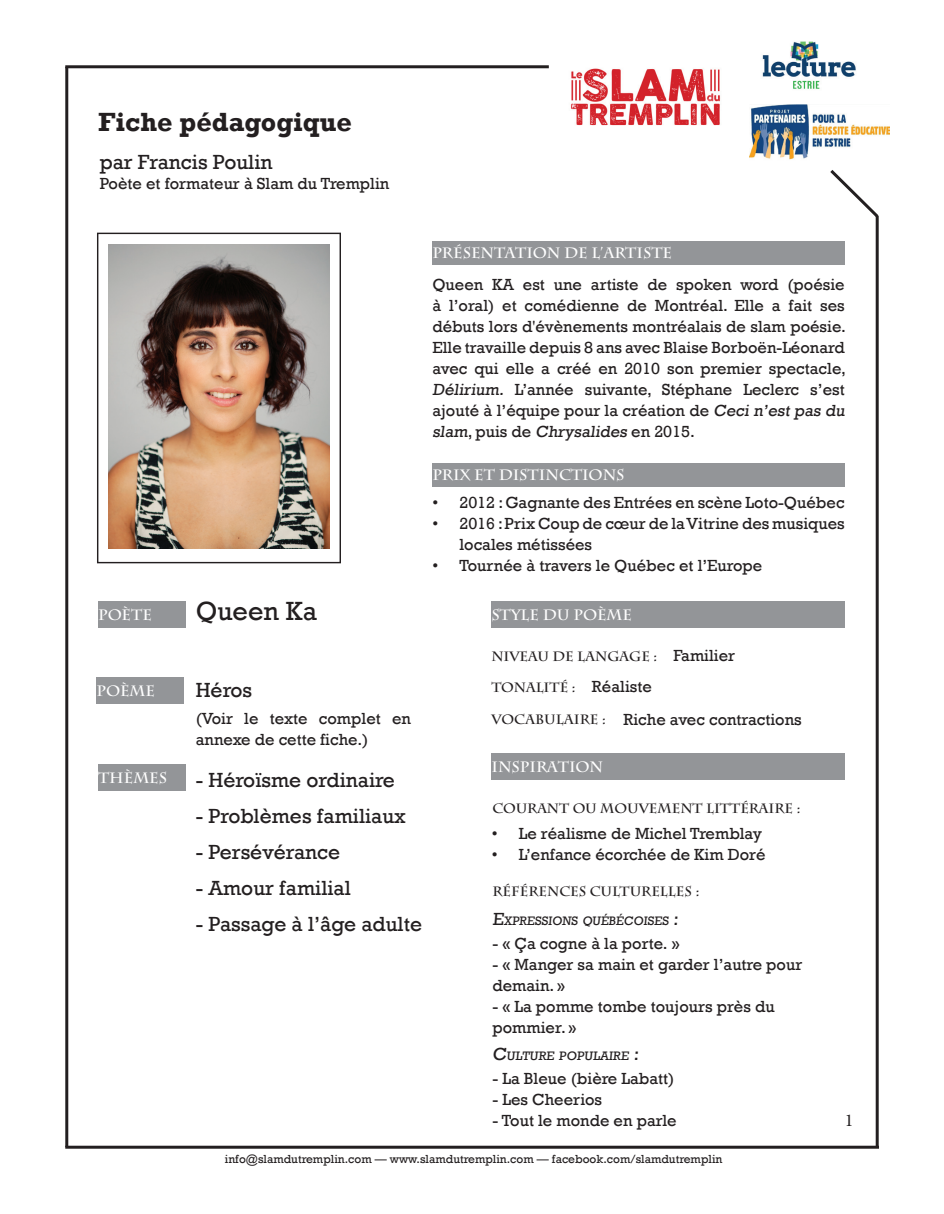
<style>
.page{position:relative;width:944px;height:1214px;background:#fff}
.page>*{position:absolute;margin:0;border:0;box-sizing:border-box;transform-origin:0 0}
.t1{font:700 27px "Rockwell";color:#231f20}
.t2{font:27px "Rockwell";color:#231f20}
.t3{font:21px "Rockwell";color:#231f20}
.t4{font:18px "Minion Pro";color:#231f20}
.t5{font:16.5px/21px "Rockwell";color:#231f20}
.t6{font:700 15px "Charlemagne Std";color:#fff}
.t7{font:700 13.5px "Charlemagne Std";color:#231f20}
.t8{font:12.6px "Rockwell";color:#231f20}
.t9{font:12px "Rockwell";color:#231f20}
.s1{font-family:"Rockwell";font-weight:400;font-size:16.5px}
.s2{font-size:18px}
</style>
<div class="page">
<svg style="left:830px;top:170px;width:49px;height:51px"></svg>
<img style="left:571px;top:68px;width:150px;height:58px">
<hr style="left:65px;top:67px;width:3px;height:1080px;background:#231f20">
<hr style="left:65px;top:1145px;width:814px;height:3px;background:#231f20">
<hr style="left:875px;top:216px;width:3px;height:931px;background:#231f20">
<hr style="left:65px;top:65px;width:484px;height:3px;background:#231f20">
<img style="left:109px;top:244px;width:220px;height:305px">
<div style="left:97px;top:233px;width:244px;height:330px;border:1px solid #231f20"></div>
<div style="left:98px;top:601px;width:87px;height:27px;background:#939598"></div>
<div style="left:96px;top:677px;width:88px;height:27px;background:#939598"></div>
<div style="left:98px;top:764px;width:87px;height:27px;background:#939598"></div>
<div style="left:432px;top:241px;width:412px;height:23px;background:#939598"></div>
<div style="left:432px;top:463px;width:412px;height:23px;background:#939598"></div>
<div style="left:491px;top:601px;width:353px;height:27px;background:#939598"></div>
<div style="left:491px;top:753px;width:353px;height:27px;background:#939598"></div>
<img style="left:762px;top:41px;width:94px;height:48px">
<img style="left:749px;top:105px;width:140px;height:55px">
<h1 class="t1" style="left:98px;top:106px;width:255px">Fiche pédagogique</h1>
<p class="t3" style="left:100px;top:150px;width:174px">par Francis Poulin</p>
<p class="t5" style="left:100px;top:173px;width:291px">Poète et formateur à Slam du Tremplin</p>
<p class="t6" style="left:98px;top:606px;width:55px">POÈTE</p>
<p class="t6" style="left:96px;top:682px;width:60px">POÈME</p>
<p class="t6" style="left:98px;top:769px;width:71px">THÈMES</p>
<h1 class="t2" style="left:196px;top:595px;width:123px">Queen Ka</h1>
<p class="t3" style="left:196px;top:678px;width:58px">Héros</p>
<p class="t5" style="left:196px;top:708px;width:217px">(Voir le texte complet en annexe de cette fiche.)</p>
<p class="t3" style="left:196px;top:768px;width:201px">- Héroïsme ordinaire</p>
<p class="t3" style="left:196px;top:804px;width:212px">- Problèmes familiaux</p>
<p class="t3" style="left:196px;top:840px;width:146px">- Persévérance</p>
<p class="t3" style="left:196px;top:876px;width:157px">- Amour familial</p>
<p class="t3" style="left:196px;top:912px;width:228px">- Passage à l’âge adulte</p>
<p class="t6" style="left:432px;top:244px;width:241px">PRÉSENTATION DE L’ARTISTE</p>
<p class="t5" style="left:432px;top:274px;width:416px">Queen KA est une artiste de spoken word (poésie à l’oral) et comédienne de Montréal. Elle a fait ses débuts lors d'évènements montréalais de slam poésie.<br>Elle travaille depuis 8 ans avec Blaise Borboën-Léonard avec qui elle a créé en 2010 son premier spectacle, Délirium. L’année suivante, Stéphane Leclerc s’est ajouté à l’équipe pour la création de Ceci n’est pas du slam, p u i s d e Chrysalides e n 2 0 1 5 .</p>
<p class="t6" style="left:432px;top:466px;width:194px">PRIX ET DISTINCTIONS</p>
<p class="t5" style="left:432px;top:492px;width:414px">• 2012 : Gagnante des Entrées en scène Loto-Québec</p>
<p class="t5" style="left:459px;top:513px;width:387px;text-indent:-27px">• 2016 : Prix Coup de cœur de la Vitrine des musiques locales métissées</p>
<p class="t5" style="left:432px;top:555px;width:331px">• Tournée à travers le Québec et l’Europe</p>
<p class="t6" style="left:491px;top:606px;width:142px">STYLE DU POÈME</p>
<p class="t7" style="left:491px;top:648px;width:245px">NIVEAU DE LANGAGE : <span class="s1">Familier</span></p>
<p class="t5" style="left:623px;top:671px;width:180px;line-height:32.2px;text-indent:-31px">Réaliste<br>Riche avec contractions</p>
<p class="t7" style="left:491px;top:679px;width:86px">TONALITÉ :</p>
<p class="t7" style="left:491px;top:711px;width:116px">VOCABULAIRE :</p>
<p class="t6" style="left:491px;top:758px;width:113px">INSPIRATION</p>
<p class="t7" style="left:492px;top:800px;width:310px">COURANT OU MOUVEMENT LITTÉRAIRE :</p>
<p class="t5" style="left:491px;top:823px;width:272px">• Le réalisme de Michel Tremblay</p>
<p class="t5" style="left:491px;top:844px;width:275px">• L’enfance écorchée de Kim Doré</p>
<p class="t7" style="left:492px;top:883px;width:209px">RÉFÉRENCES CULTURELLES :</p>
<p class="t8" style="left:492px;top:913px;width:189px"><span class="s2">E</span>XPRESSIONS QUÉBÉCOISES <span class="s2">:</span></p>
<p class="t5" style="left:492px;top:932px;width:189px">- « Ça cogne à la porte. »</p>
<p class="t5" style="left:492px;top:953px;width:311px">- « Manger sa main et garder l’autre pour demain. »</p>
<p class="t5" style="left:492px;top:995px;width:284px">- « La pomme tombe toujours près du pommier. »</p>
<p class="t8" style="left:492px;top:1048px;width:150px"><span class="s2">C</span>ULTURE POPULAIRE <span class="s2">:</span></p>
<p class="t5" style="left:492px;top:1067px;width:183px">- La Bleue (bière Labatt)</p>
<p class="t5" style="left:492px;top:1088px;width:111px">- Les Cheerios</p>
<p class="t5" style="left:492px;top:1109px;width:186px">- Tout le monde en parle</p>
<p class="t4" style="left:844px;top:1108px;width:10px">1</p>
<p class="t9" style="left:225px;top:1152px;width:499px">info@slamdutremplin.com — www.slamdutremplin.com — facebook.com/slamdutremplin</p>
</div>
